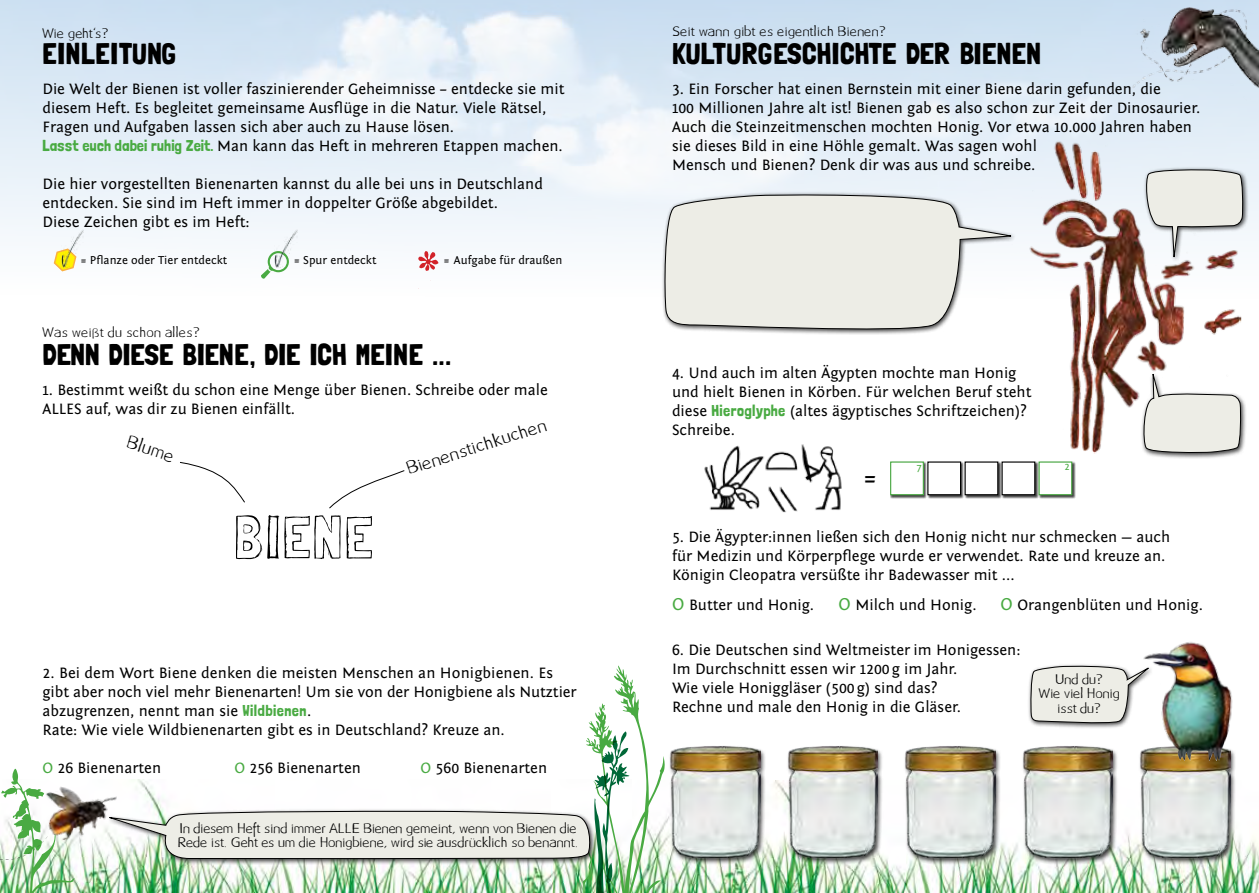
<style>
.page{position:relative;width:1259px;height:893px;background:#fff}
.page>*{position:absolute;margin:0;border:0;box-sizing:border-box;transform-origin:0 0}
.t1{font:60.3px "Londrina Sketche";letter-spacing:.025em;color:#000}
.t2{font:60px "Blume";color:#d2232a}
.t3{font:30px "Londrina Solid";letter-spacing:.01em;color:#000}
.t4{font:30px "Londrina Solid";letter-spacing:-.01em;color:#000}
.t5{font:27px "Fontin Sans";color:#000}
.t6{font:15.75px/18.9px "Fontin Sans";color:#000}
.t7{font:15.75px "Blume";color:#000}
.t8{font:12px/14.4px "Blume";letter-spacing:.025em;color:#000;text-align:center}
.t9{font:12px "Fontin Sans";color:#000}
.t10{font:12px "Blume";letter-spacing:.05em;color:#000}
.t11{font:10.5px "Fontin Sans";color:#49aa42}
.s1{font-family:"Londrina Solid";color:#49aa42}
.s2{color:#49aa42}
.s3{font-size:18px;color:#49aa42}
</style>
<div class="page">
<svg style="left:0;top:0;width:1259px;height:251px"></svg>
<img style="left:665px;top:781px;width:594px;height:112px">
<img style="left:1026px;top:138px;width:216px;height:316px">
<div style="left:661px;top:191px;width:356px;height:144px;background:#000;opacity:.75"></div>
<svg style="left:663px;top:193px;width:354px;height:141px"></svg>
<div style="left:1143px;top:166px;width:106px;height:97px;background:#000;opacity:.75"></div>
<svg style="left:1144px;top:169px;width:99px;height:98px"></svg>
<div style="left:1140px;top:371px;width:106px;height:88px;background:#000;opacity:.75"></div>
<svg style="left:1141px;top:367px;width:100px;height:86px"></svg>
<svg style="left:329px;top:470px;width:76px;height:39px"></svg>
<svg style="left:180px;top:462px;width:65px;height:41px"></svg>
<div style="left:669px;top:745px;width:97px;height:120px;background:#000;opacity:.75"></div>
<img style="left:669px;top:745px;width:91px;height:113px">
<div style="left:786px;top:745px;width:97px;height:120px;background:#000;opacity:.75"></div>
<img style="left:786px;top:745px;width:92px;height:113px">
<div style="left:903px;top:745px;width:98px;height:120px;background:#000;opacity:.75"></div>
<img style="left:903px;top:745px;width:92px;height:113px">
<div style="left:1021px;top:745px;width:97px;height:120px;background:#000;opacity:.75"></div>
<img style="left:1021px;top:745px;width:91px;height:113px">
<div style="left:1138px;top:745px;width:97px;height:120px;background:#000;opacity:.75"></div>
<img style="left:1138px;top:745px;width:92px;height:113px">
<img style="left:704px;top:444px;width:138px;height:69px">
<svg style="left:53px;top:248px;width:21px;height:24px"></svg>
<img style="left:61px;top:229px;width:23px;height:39px">
<img style="left:1139px;top:642px;width:96px;height:120px">
<div style="left:1027px;top:663px;width:126px;height:66px;background:#000;opacity:.75"></div>
<svg style="left:1030px;top:665px;width:123px;height:60px"></svg>
<div style="left:889px;top:461px;width:38px;height:38px;background:#000;opacity:.75"></div>
<div style="left:890px;top:461px;width:34px;height:34px;background:#fff;border:1px solid #49aa42"></div>
<div style="left:927px;top:461px;width:37px;height:38px;background:#000;opacity:.75"></div>
<div style="left:928px;top:462px;width:32px;height:33px;background:#fff"></div>
<div style="left:927px;top:461px;width:34px;height:34px;border:1px solid #000"></div>
<div style="left:964px;top:461px;width:38px;height:38px;background:#000;opacity:.75"></div>
<div style="left:965px;top:462px;width:32px;height:33px;background:#fff"></div>
<div style="left:964px;top:461px;width:34px;height:34px;border:1px solid #000"></div>
<div style="left:1001px;top:461px;width:38px;height:38px;background:#000;opacity:.75"></div>
<div style="left:1002px;top:462px;width:32px;height:33px;background:#fff"></div>
<div style="left:1001px;top:461px;width:34px;height:34px;border:1px solid #000"></div>
<div style="left:1038px;top:461px;width:37px;height:38px;background:#000;opacity:.75"></div>
<div style="left:1038px;top:461px;width:34px;height:34px;background:#fff;border:1px solid #49aa42"></div>
<img style="left:1128px;top:6px;width:131px;height:96px">
<svg style="left:261px;top:251px;width:27px;height:28px"></svg>
<img style="left:275px;top:228px;width:22px;height:39px">
<svg style="left:101px;top:665px;width:564px;height:228px"></svg>
<img style="left:84px;top:777px;width:34px;height:73px">
<img style="left:0;top:769px;width:84px;height:124px">
<p class="t8" style="left:43px;top:27px;width:67px">Wie geht<sup>‘</sup>s?</p>
<h3 class="t3" style="left:43px;top:36px;width:135px">EINLEITUNG</h3>
<p class="t6" style="left:43px;top:80px;width:523px">Die Welt der Bienen ist voller faszinierender Geheimnisse – entdecke sie mit diesem Heft. Es begleitet gemeinsame Ausflüge in die Natur. Viele Rätsel, Fragen und Aufgaben lassen sich aber auch zu Hause lösen.<br><span class="s1">LASST EUCH DABEI RUHIG ZEIT.</span> Man kann das Heft in mehreren Etappen machen.</p>
<p class="t6" style="left:43px;top:174px;width:502px">Die hier vorgestellten Bienenarten kannst du alle bei uns in Deutschland entdecken. Sie sind im Heft immer in doppelter Größe abgebildet.<br>Diese Zeichen gibt es im Heft:</p>
<p class="t9" style="left:81px;top:254px;width:148px">= Pflanze oder Tier entdeckt</p>
<p class="t9" style="left:294px;top:254px;width:84px">= Spur entdeckt</p>
<p class="t9" style="left:444px;top:254px;width:120px">= Aufgabe für draußen</p>
<h2 class="t2" style="left:417px;top:244px;width:25px">*</h2>
<p class="t10" style="left:43px;top:326px;width:159px">Was weißt du schon alles?</p>
<h3 class="t3" style="left:43px;top:337px;width:410px">DENN DIESE BIENE, DIE ICH MEINE ...</h3>
<p class="t6" style="left:43px;top:380px;width:507px">1. Bestimmt weißt du schon eine Menge über Bienen. Schreibe oder male<br>ALLES auf, was dir zu Bienen einfällt.</p>
<p class="t7" style="left:131px;top:433px;width:49px;rotate:18deg">Blume</p>
<h1 class="t1" style="left:234px;top:502px;width:141px">BIENE</h1>
<p class="t7" style="left:405px;top:460px;width:146px;rotate:-18deg">Bienenstichkuchen</p>
<p class="t6" style="left:43px;top:664px;width:535px">2. Bei dem Wort Biene denken die meisten Menschen an Honigbienen. Es gibt aber noch viel mehr Bienenarten! Um sie von der Honigbiene als Nutztier abzugrenzen, nennt man sie <span class="s1">WILDBIENEN</span>.<br>Rate: Wie viele Wildbienenarten gibt es in Deutschland? Kreuze an.</p>
<p class="t6" style="left:43px;top:758px;width:120px"><span class="s2">O</span> 26 Bienenarten</p>
<p class="t6" style="left:234px;top:758px;width:128px"><span class="s2">O</span> 256 Bienenarten</p>
<p class="t6" style="left:421px;top:758px;width:128px"><span class="s2">O</span> 560 Bienenarten</p>
<p class="t8" style="left:178px;top:822px;width:402px;text-align:left">In diesem Heft sind immer ALLE Bienen gemeint, wenn von Bienen die<br>Rede ist. Geht es um die Honigbiene, wird sie ausdrücklich so benannt.</p>
<p class="t10" style="left:672px;top:24px;width:215px">Seit wann gibt es eigentlich Bienen?</p>
<h3 class="t4" style="left:672px;top:36px;width:370px">KULTURGE SCHICHTE DER BIENEN</h3>
<p class="t6" style="left:672px;top:80px;width:530px">3. Ein Forscher hat einen Bernstein mit einer Biene darin gefunden, die<br>100 Millionen Jahre alt ist! Bienen gab es also schon zur Zeit der Dinosaurier.<br>Auch die Steinzeitmenschen mochten Honig. Vor etwa 10.000 Jahren haben sie dieses Bild in eine Höhle gemalt. Was sagen wohl<br>Mensch und Bienen? Denk dir was aus und schreibe.</p>
<p class="t6" style="left:672px;top:363px;width:361px">4. Und auch im alten Ägypten mochte man Honig und hielt Bienen in Körben. Für welchen Beruf steht diese <span class="s1">HIEROGLYPHE</span> (altes ägyptisches Schriftzeichen)?<br>Schreibe.</p>
<h3 class="t5" style="left:864px;top:462px;width:14px">=</h3>
<p class="t11" style="left:916px;top:462px;width:7px">7</p>
<p class="t11" style="left:1064px;top:461px;width:7px">2</p>
<p class="t6" style="left:672px;top:528px;width:499px">5. Die Ägypter:innen ließen sich den Honig nicht nur schmecken — auch für Medizin und Körperpflege wurde er verwendet. Rate und kreuze an.<br>Königin Cleopatra versüßte ihr Badewasser mit ...</p>
<p class="t6" style="left:672px;top:596px;width:144px"><span class="s3">O</span> Butter und Honig.</p>
<p class="t6" style="left:838px;top:596px;width:140px"><span class="s3">O</span> Milch und Honig.</p>
<p class="t6" style="left:1000px;top:596px;width:204px"><span class="s3">O</span> Orangenblüten und Honig.</p>
<p class="t6" style="left:672px;top:641px;width:350px">6. Die Deutschen sind Weltmeister im Honigessen:<br>Im Durchschnitt essen wir 1200g im Jahr.<br>Wie viele Honiggläser (500g) sind das?<br>Rechne und male den Honig in die Gläser.</p>
<p class="t8" style="left:1039px;top:673px;width:82px">Und du?<br>Wie viel Honig isst du?</p>
</div>
